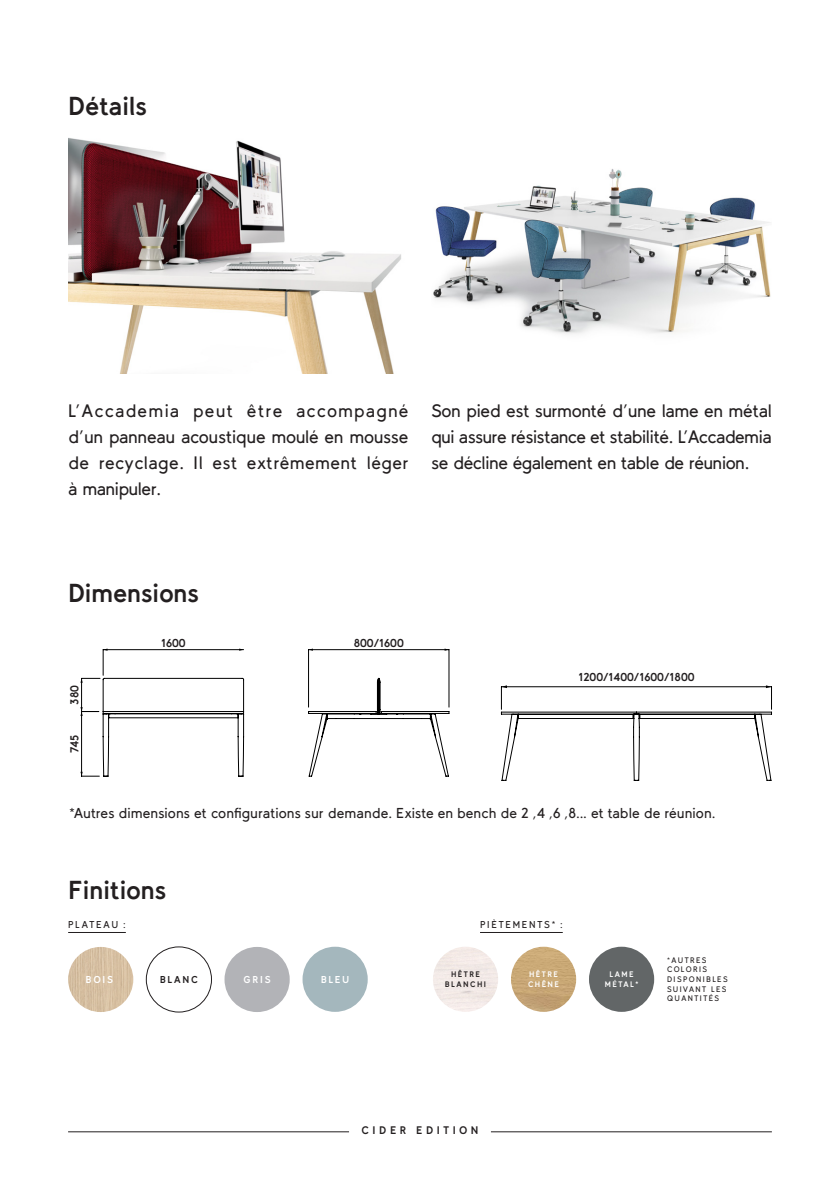
<style>
.page{position:relative;width:840px;height:1191px;background:#fff}
.page>*{position:absolute;margin:0;border:0;box-sizing:border-box;transform-origin:0 0}
.Titre_Designer{font:700 26px "Tilde";letter-spacing:-.01em;color:#231f20}
.Texte_courant{font:18px/26px "Tilde";letter-spacing:-.02em;color:#231f20;text-align:justify}
.t1{font:14.4px "Tilde";letter-spacing:.005em;color:#231f20}
.t2{font:700 11.4px "Tilde";color:#231f20}
.t3{font:700 11px "Tilde";letter-spacing:.325em;color:#231f20}
.Texte_courant-2{font:10px "Tilde";letter-spacing:.18em;color:#231f20}
.Texte_courant-3{font:700 10px "Tilde";letter-spacing:.18em;color:#fff}
.Texte_courant-4{font:700 10px "Tilde";letter-spacing:.18em;color:#231f20}
.Texte_courant-5{font:8px/9.6px "Tilde";letter-spacing:.18em;color:#231f20}
.Texte_courant-6{font:700 8px "Tilde";letter-spacing:.18em;color:#fff}
.Texte_courant-7{font:700 8px "Tilde";letter-spacing:.18em;color:#231f20}
</style>
<div class="page">
<hr style="left:68px;top:1131px;width:281px;height:1px;background:#231f20">
<hr style="left:490px;top:1131px;width:281px;height:1px;background:#231f20">
<hr style="left:68px;top:932px;width:58px;height:1px;background:#231f20">
<hr style="left:480px;top:932px;width:82px;height:1px;background:#231f20">
<img style="left:68px;top:947px;width:65px;height:65px;border-radius:33px">
<div style="left:302px;top:946px;width:65px;height:65px;background:#a4b7bd;border-radius:50%"></div>
<div style="left:588px;top:946px;width:65px;height:65px;background:#626667;border-radius:50%"></div>
<div style="left:146px;top:946px;width:65px;height:66px;border:1px solid #231f20;border-radius:50%"></div>
<div style="left:432px;top:946px;width:66px;height:65px;background:#f3eae7;border-radius:33px"></div>
<div style="left:224px;top:947px;width:65px;height:65px;background:#b2b3b7;border-radius:50%"></div>
<img style="left:510px;top:946px;width:66px;height:65px;border-radius:33px">
<svg style="left:80px;top:648px;width:164px;height:129px"></svg>
<hr style="left:308px;top:649px;width:1px;height:58px;background:#000">
<hr style="left:448px;top:649px;width:1px;height:58px;background:#000">
<hr style="left:308px;top:649px;width:140px;height:1px;background:#000">
<svg style="left:308px;top:678px;width:141px;height:99px"></svg>
<svg style="left:500px;top:685px;width:271px;height:96px"></svg>
<img style="left:433px;top:169px;width:338px;height:165px">
<img style="left:68px;top:138px;width:333px;height:235px">
<p class="Titre_Designer" style="left:68px;top:90px;width:80px">Détails</p>
<p class="Texte_courant" style="left:68px;top:398px;width:342px">L’Accademia peut être accompagné d’un panneau acoustique moulé en mousse de recyclage. Il est extrêmement léger à manipuler.</p>
<p class="Texte_courant" style="left:431px;top:398px;width:342px">Son pied est surmonté d’une lame en métal qui assure résistance et stabilité. L’Accademia se décline également en table de réunion.</p>
<p class="Titre_Designer" style="left:68px;top:578px;width:133px">Dimensions</p>
<p class="t2" style="left:68px;top:704px;width:21px;rotate:-90deg">380</p>
<p class="t2" style="left:68px;top:753px;width:20px;rotate:-90deg">745</p>
<p class="t2" style="left:161px;top:636px;width:26px">1600</p>
<p class="t2" style="left:353px;top:636px;width:52px">800/1600</p>
<p class="t2" style="left:578px;top:670px;width:118px">1200/1400/1600/1800</p>
<p class="t1" style="left:70px;top:804px;width:647px">*Autres dimensions et configurations sur demande. Existe en bench de 2 ,4 ,6 ,8... et table de réunion.</p>
<p class="Titre_Designer" style="left:68px;top:874px;width:100px">Finitions</p>
<p class="Texte_courant-2" style="left:68px;top:919px;width:59px">PLATEAU :</p>
<p class="Texte_courant-2" style="left:480px;top:919px;width:84px">PIÈTEMENTS* :</p>
<p class="Texte_courant-3" style="left:85px;top:973px;width:29px">BOIS</p>
<p class="Texte_courant-3" style="left:320px;top:973px;width:30px">BLEU</p>
<p class="Texte_courant-3" style="left:243px;top:973px;width:29px">GRIS</p>
<p class="Texte_courant-4" style="left:160px;top:973px;width:40px">BLANC</p>
<p class="Texte_courant-7" style="left:451px;top:969px;width:30px">HÊTRE</p>
<p class="Texte_courant-7" style="left:444px;top:979px;width:43px">BLANCHI</p>
<p class="Texte_courant-6" style="left:529px;top:969px;width:30px">HÊTRE</p>
<p class="Texte_courant-6" style="left:527px;top:979px;width:33px">CHÊNE</p>
<p class="Texte_courant-6" style="left:609px;top:969px;width:26px">LAME</p>
<p class="Texte_courant-6" style="left:604px;top:979px;width:35px">MÉTAL*</p>
<p class="Texte_courant-5" style="left:666px;top:955px;width:42px">*AUTRES<br>COLORIS</p>
<p class="Texte_courant-5" style="left:666px;top:974px;width:62px">DISPONIBLES</p>
<p class="Texte_courant-5" style="left:666px;top:984px;width:61px">SUIVANT LES<br>QUANTITÉS</p>
<p class="t3" style="left:361px;top:1124px;width:118px">CIDER EDITION</p>
</div>
